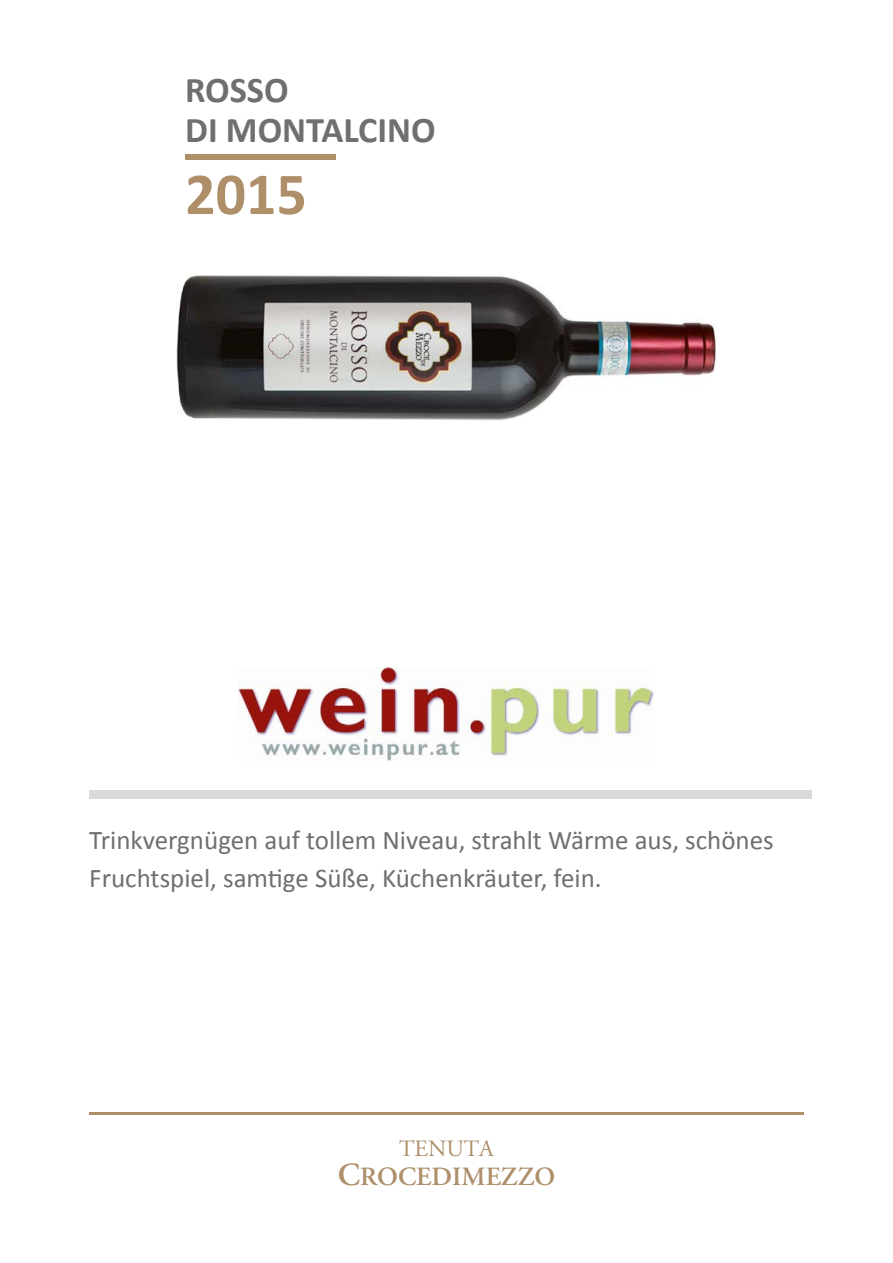
<style>
.page{position:relative;width:893px;height:1263px;background:#fff}
.page>*{position:absolute;margin:0;border:0;box-sizing:border-box;transform-origin:0 0}
.t1{font:700 60px "Calibri";color:#ae8f69}
.t2{font:700 36.3px/40.2px "Calibri";color:#706f6f}
.t3{font:27px/37.5px "Calibri";color:#706f6f}
.t4{font:600 26.25px "Adobe Garamond";color:#ae8f69}
.t5{font:23.4px "Adobe Garamond Regular SC";color:#ae8f69}
.s1{font-size:32.1px}
</style>
<div class="page">
<div style="left:185px;top:154px;width:151px;height:6px;background:#ae8f69"></div>
<hr style="left:89px;top:1112px;width:715px;height:2px;background:#ae8f69">
<img style="left:239px;top:668px;width:415px;height:93px">
<img style="left:177px;top:275px;width:539px;height:146px">
<div style="left:89px;top:791px;width:723px;height:8px;background:#dadada"></div>
<h2 class="t2" style="left:185px;top:70px;width:252px">ROSSO<br>DI MONTALCINO</h2>
<h1 class="t1" style="left:185px;top:156px;width:123px">2015</h1>
<p class="t3" style="left:89px;top:822px;width:686px">Trinkvergnügen auf tollem Niveau, strahlt Wärme aus, schönes<br>Fruchtspiel, samtige Süße, Küchenkräuter, fein.</p>
<p class="t5" style="left:399px;top:1136px;width:96px">TENUTA</p>
<p class="t4" style="left:338px;top:1162px;width:219px"><span class="s1">C</span>ROCEDIMEZZO</p>
</div>
